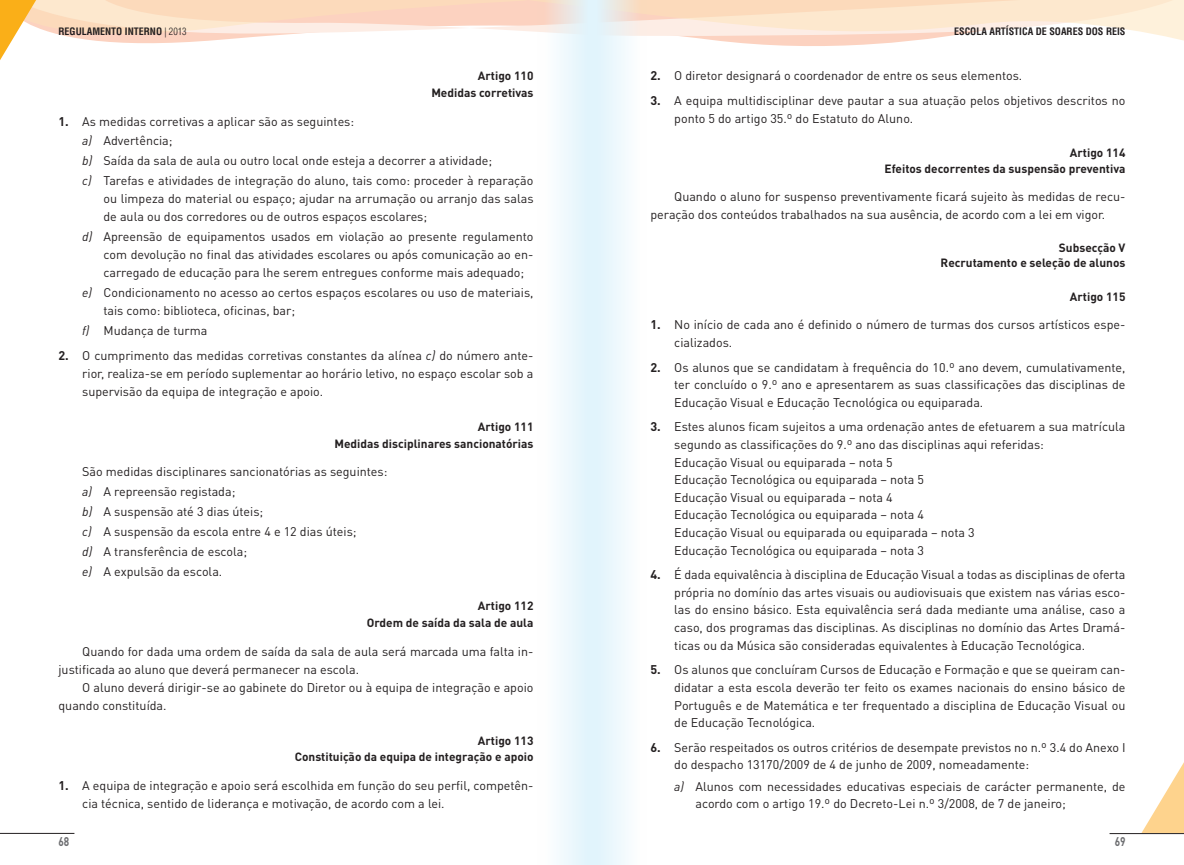
<style>
.page{position:relative;width:1184px;height:865px;background:#fff}
.page>*{position:absolute;margin:0;border:0;box-sizing:border-box;transform-origin:0 0}
.t1{font:12.5px/17.6px "DINOT";color:#231f20}
.t2{font:700 12.5px "DINOT";color:#6c6d70;scale:.8 1}
.t3{font:700 11.88px/16.9px "DINOT";color:#231f20;text-align:right}
.t4{font:700 condensed 10px "Helvetica LT Std";color:#231f20}
.s1{font-weight:300}
.s2{font-weight:700}
.s3{font-style:italic}
</style>
<div class="page">
<svg style="left:43px;top:0;width:1140px;height:44px"></svg>
<svg style="left:0;top:0;width:43px;height:60px"></svg>
<svg style="left:1141px;top:764px;width:42px;height:69px"></svg>
<hr style="left:0;top:833px;width:74px;height:1px;background:#231f20">
<hr style="left:1109px;top:833px;width:74px;height:1px;background:#231f20">
<div style="left:537px;top:0;width:55px;height:865px;background:linear-gradient(to right,#fffefc,#dff3fc)"></div>
<div style="left:592px;top:0;width:55px;height:865px;background:linear-gradient(to right,#def3fc,#fffefc)"></div>
<p class="t4" style="left:58px;top:26px;width:130px">REGULAMENTO INTERNO <span class="s1">| 2013</span></p>
<p class="t4" style="left:954px;top:26px;width:173px">ESCOLA ARTÍSTICA DE SOARES DOS REIS</p>
<p class="t3" style="left:431px;top:67px;width:104px">Artigo 110<br>Medidas corretivas</p>
<p class="t1" style="left:82px;top:111px;width:452px;line-height:19.9px;text-indent:-24px"><span class="s2">1.</span> As medidas corretivas a aplicar são as seguintes:<br><span class="s3">a)</span> Advertência;<br><span class="s3">b)</span> Saída da sala de aula ou outro local onde esteja a decorrer a atividade;<br><span class="s3">c)</span> Tarefas e atividades de integração do aluno, tais como: proceder à reparação</p>
<p class="t1" style="left:103px;top:189px;width:431px;line-height:18.1px">ou limpeza do material ou espaço; ajudar na arrumação ou arranjo das salas de aula ou dos corredores ou de outros espaços escolares;</p>
<p class="t1" style="left:103px;top:227px;width:431px;line-height:18.1px;text-align:justify;text-indent:-21px"><span class="s3">d)</span> Apreensão de equipamentos usados em violação ao presente regulamento com devolução no final das atividades escolares ou após comunicação ao en&shy;carregado de educação para lhe serem entregues conforme mais adequado;</p>
<p class="t1" style="left:103px;top:283px;width:431px;line-height:18.1px;text-indent:-21px"><span class="s3">e)</span> Condicionamento no acesso ao certos espaços escolares ou uso de materiais, tais como: biblioteca, oficinas, bar;</p>
<p class="t1" style="left:82px;top:321px;width:127px"><span class="s3">f)</span> Mudança de turma</p>
<p class="t1" style="left:82px;top:346px;width:453px;line-height:18.1px;text-align:justify;text-indent:-24px"><span class="s2">2.</span> O cumprimento das medidas corretivas constantes da alínea <span class="s3">c)</span> do número ante&shy;rior, realiza-se em período suplementar ao horário letivo, no espaço escolar sob a supervisão da equipa de integração e apoio.</p>
<p class="t3" style="left:334px;top:418px;width:200px">Artigo 111<br>Medidas disciplinares sancionatórias</p>
<p class="t1" style="left:82px;top:461px;width:307px;line-height:19.9px">São medidas disciplinares sancionatórias as seguintes: <span class="s3">a)</span> A repreensão registada;<br><span class="s3">b)</span> A suspensão até 3 dias úteis;<br><span class="s3">c)</span> A suspensão da escola entre 4 e 12 dias úteis;<br><span class="s3">d)</span> A transferência de escola;<br><span class="s3">e)</span> A expulsão da escola.</p>
<p class="t3" style="left:367px;top:597px;width:168px">Artigo 112<br>Ordem de saída da sala de aula</p>
<p class="t1" style="left:58px;top:641px;width:476px;line-height:18.1px;text-indent:24px">Quando for dada uma ordem de saída da sala de aula será marcada uma falta in&shy;justificada ao aluno que deverá permanecer na escola.</p>
<p class="t1" style="left:58px;top:678px;width:476px;line-height:18.1px;text-indent:24px">O aluno deverá dirigir-se ao gabinete do Diretor ou à equipa de integração e apoio quando constituída.</p>
<p class="t3" style="left:295px;top:731px;width:240px">Artigo 113<br>Constituição da equipa de integração e apoio</p>
<p class="t1" style="left:82px;top:776px;width:453px;line-height:18.1px;text-indent:-24px"><span class="s2">1.</span> A equipa de integração e apoio será escolhida em função do seu perfil, competên&shy;cia técnica, sentido de liderança e motivação, de acordo com a lei.</p>
<p class="t1" style="left:650px;top:67px;width:373px"><span class="s2">2.</span> O diretor designará o coordenador de entre os seus elementos.</p>
<p class="t1" style="left:674px;top:91px;width:453px;text-indent:-24px"><span class="s2">3.</span> A equipa multidisciplinar deve pautar a sua atuação pelos objetivos descritos no ponto 5 do artigo 35.º do Estatuto do Aluno.</p>
<p class="t3" style="left:884px;top:144px;width:242px;line-height:16.4px">Artigo 114<br>Efeitos decorrentes da suspensão preventiva</p>
<p class="t1" style="left:650px;top:187px;width:476px;text-indent:24px">Quando o aluno for suspenso preventivamente ficará sujeito às medidas de recu&shy;peração dos conteúdos trabalhados na sua ausência, de acordo com a lei em vigor.</p>
<p class="t3" style="left:940px;top:239px;width:186px;line-height:15.1px">Subsecção V<br>Recrutamento e seleção de alunos</p>
<p class="t3" style="left:1069px;top:288px;width:57px">Artigo 115</p>
<p class="t1" style="left:674px;top:315px;width:453px;text-indent:-24px"><span class="s2">1.</span> No início de cada ano é definido o número de turmas dos cursos artísticos espe&shy;cializados.</p>
<p class="t1" style="left:674px;top:358px;width:453px;text-align:justify;text-indent:-24px"><span class="s2">2.</span> Os alunos que se candidatam à frequência do 10.º ano devem, cumulativamente, ter concluído o 9.º ano e apresentarem as suas classificações das disciplinas de Educação Visual e Educação Tecnológica ou equiparada.</p>
<p class="t1" style="left:674px;top:417px;width:453px;text-indent:-24px"><span class="s2">3.</span> Estes alunos ficam sujeitos a uma ordenação antes de efetuarem a sua matrícula segundo as classificações do 9.º ano das disciplinas aqui referidas:<br>Educação Visual ou equiparada – nota 5<br>Educação Tecnológica ou equiparada – nota 5<br>Educação Visual ou equiparada – nota 4<br>Educação Tecnológica ou equiparada – nota 4<br>Educação Visual ou equiparada ou equiparada – nota 3<br>Educação Tecnológica ou equiparada – nota 3</p>
<p class="t1" style="left:674px;top:565px;width:453px;text-align:justify;text-indent:-24px"><span class="s2">4.</span> É dada equivalência à disciplina de Educação Visual a todas as disciplinas de oferta própria no domínio das artes visuais ou audiovisuais que existem nas várias esco&shy;las do ensino básico. Esta equivalência será dada mediante uma análise, caso a caso, dos programas das disciplinas. As disciplinas no domínio das Artes Dramá&shy;ticas ou da Música são consideradas equivalentes à Educação Tecnológica.</p>
<p class="t1" style="left:674px;top:660px;width:453px;text-align:justify;text-indent:-24px"><span class="s2">5.</span> Os alunos que concluíram Cursos de Educação e Formação e que se queiram can&shy;didatar a esta escola deverão ter feito os exames nacionais do ensino básico de Português e de Matemática e ter frequentado a disciplina de Educação Visual ou de Educação Tecnológica.</p>
<p class="t1" style="left:674px;top:738px;width:453px;text-indent:-24px"><span class="s2">6.</span> Serão respeitados os outros critérios de desempate previstos no n.º 3.4 do Anexo I do despacho 13170/2009 de 4 de junho de 2009, nomeadamente:</p>
<p class="t1" style="left:695px;top:776px;width:431px;text-indent:-21px"><span class="s3">a)</span> Alunos com necessidades educativas especiais de carácter permanente, de acordo com o artigo 19.º do Decreto-Lei n.º 3/2008, de 7 de janeiro;</p>
<p class="t2" style="left:58px;top:833px;width:15px">68</p>
<p class="t2" style="left:1114px;top:833px;width:15px">69</p>
</div>
